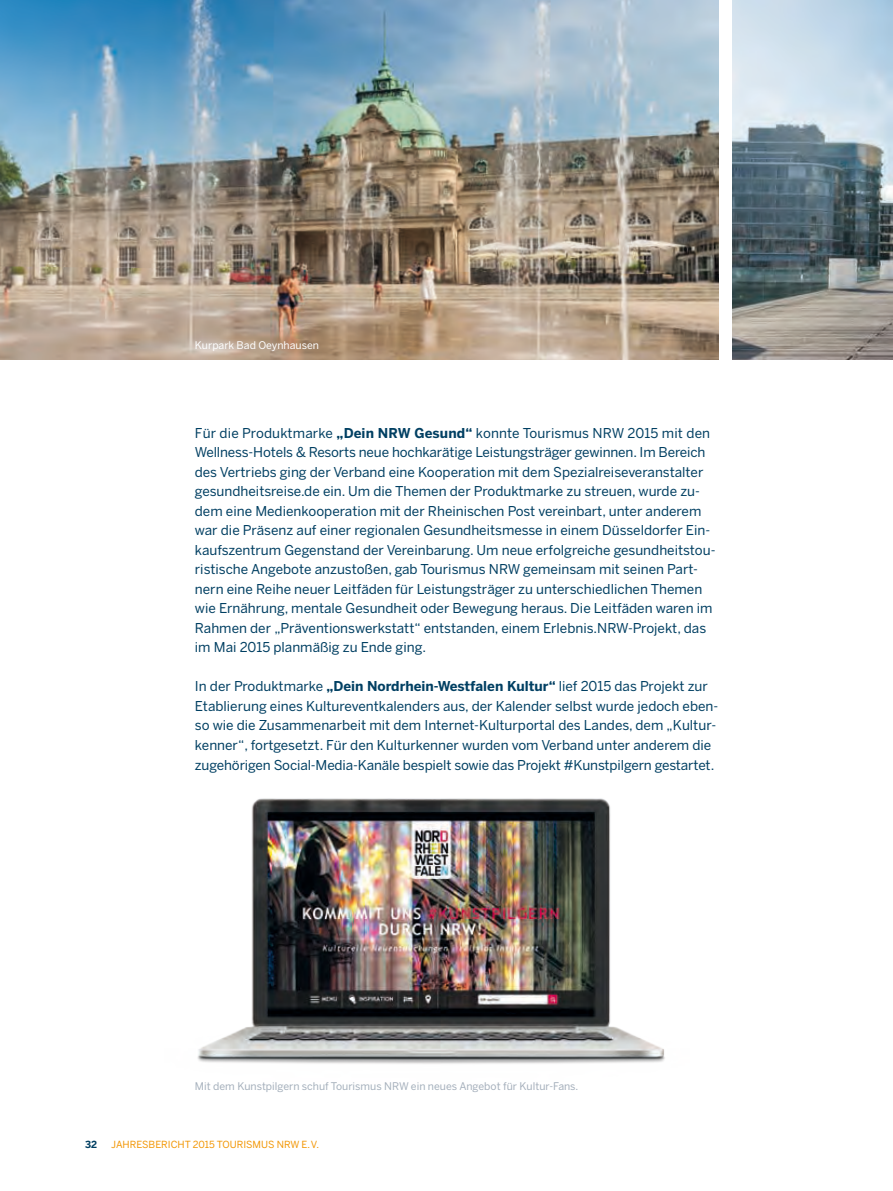
<style>
.page{position:relative;width:893px;height:1191px;background:#fff}
.page>*{position:absolute;margin:0;border:0;box-sizing:border-box;transform-origin:0 0}
.t1{font:13.5px/19.5px "Benton Sans";color:#003f62}
.t2{font:10.5px "Benton Sans";color:#a4afbb}
.t3{font:10.5px "Benton Sans";color:#fff}
.t4{font:9.75px "Benton Sans";color:#f29500}
.t5{font:700 9.75px "Benton Sans";color:#003f62}
.s1{font-weight:700}
</style>
<div class="page">
<img style="left:0;top:0;width:893px;height:360px">
<img style="left:197px;top:798px;width:468px;height:266px">
<div style="left:719px;top:0;width:13px;height:368px;background:#fff"></div>
<p class="t3" style="left:195px;top:339px;width:126px">Kurpark Bad Oeynhausen</p>
<p class="t1" style="left:195px;top:423px;width:522px">Für die Produktmarke <span class="s1">„Dein NRW Gesund“</span> konnte Tourismus NRW 2015 mit den Wellness-Hotels &amp; Resorts neue hochkarätige Leistungsträger gewinnen. Im Bereich des Vertriebs ging der Verband eine Kooperation mit dem Spezialreiseveranstalter gesundheitsreise.de ein. Um die Themen der Produktmarke zu streuen, wurde zu&shy;dem eine Medienkooperation mit der Rheinischen Post vereinbart, unter anderem war die Präsenz auf einer regionalen Gesundheitsmesse in einem Düsseldorfer Ein&shy;kaufszentrum Gegenstand der Vereinbarung. Um neue erfolgreiche gesundheitstou&shy;ristische Angebote anzustoßen, gab Tourismus NRW gemeinsam mit seinen Part&shy;nern eine Reihe neuer Leitfäden für Leistungsträger zu unterschiedlichen Themen wie Ernährung, mentale Gesundheit oder Bewegung heraus. Die Leitfäden waren im Rahmen der „Präventionswerkstatt“ entstanden, einem Erlebnis.NRW-Projekt, das im Mai 2015 planmäßig zu Ende ging.</p>
<p class="t1" style="left:195px;top:676px;width:525px">In der Produktmarke <span class="s1">„Dein Nordrhein-Westfalen Kultur“</span> lief 2015 das Projekt zur Etablierung eines Kultureventkalenders aus, der Kalender selbst wurde jedoch eben&shy;so wie die Zusammenarbeit mit dem Internet-Kulturportal des Landes, dem „Kultur&shy;kenner“, fortgesetzt. Für den Kulturkenner wurden vom Verband unter anderem die zugehörigen Social-Media-Kanäle bespielt sowie das Projekt #Kunstpilgern gestartet.</p>
<p class="t2" style="left:195px;top:1079px;width:385px">Mit dem Kunstpilgern schuf Tourismus NRW ein neues Angebot für Kultur-Fans.</p>
<p class="t5" style="left:85px;top:1138px;width:14px">32</p>
<p class="t4" style="left:111px;top:1138px;width:209px">JAHRESBERICHT 2015 TOURISMUS NRW E.V.</p>
</div>
